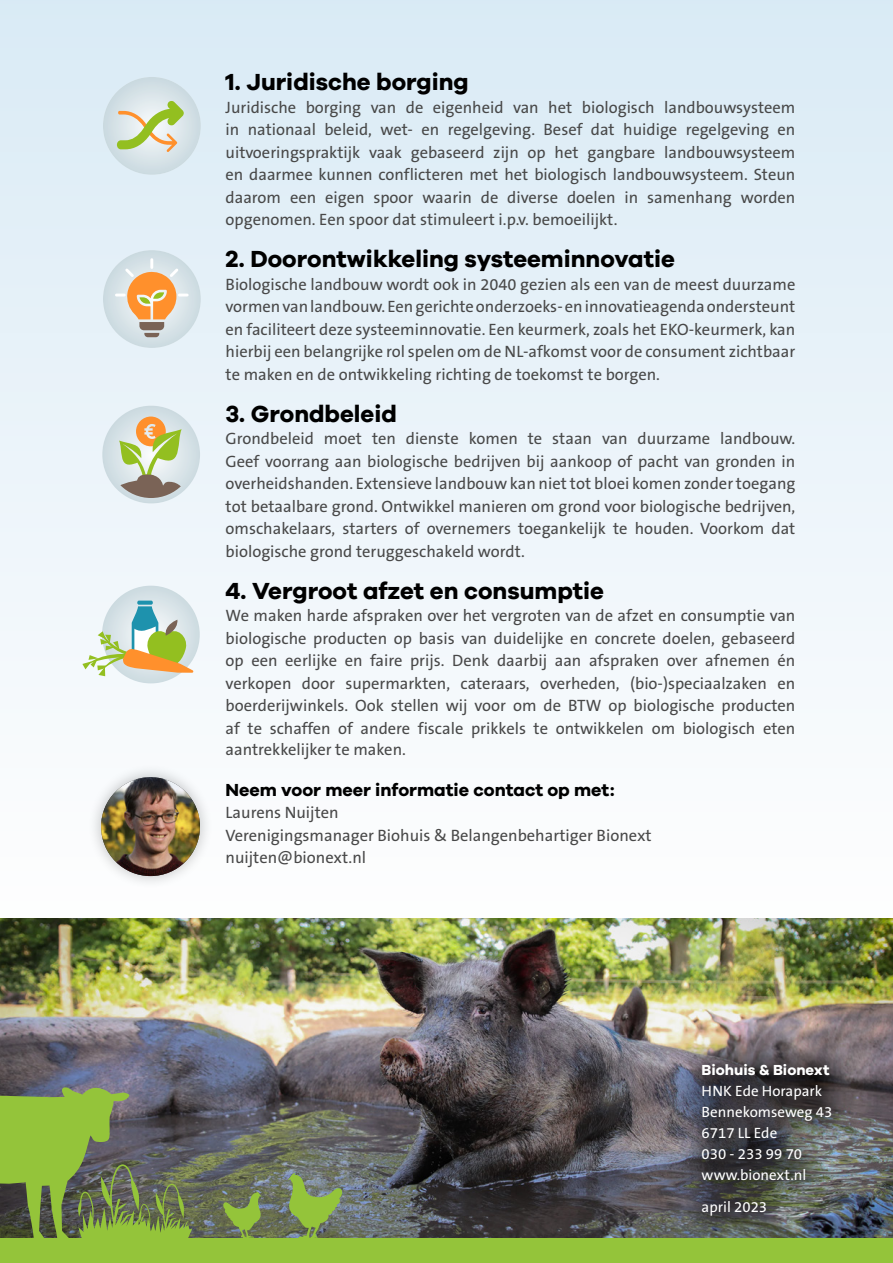
<style>
.page{position:relative;width:893px;height:1263px;background:#fff}
.page>*{position:absolute;margin:0;border:0;box-sizing:border-box;transform-origin:0 0}
.t1{font:700 24px "Galano Grotesque";color:#000}
.t2{font:700 18px "Galano Grotesque";color:#000}
.t3{font:16.5px/22.5px "The Sans B5 Plain";color:#484848;text-align:justify}
.t4{font:15px/21px "The Sans B5 Plain";color:#fff}
.t5{font:700 15px "Galano Grotesque";color:#fff}
</style>
<div class="page">
<div style="left:1px;top:0;width:892px;height:941px;background:linear-gradient(to bottom,#d9eaf5,#fffefe)"></div>
<img style="left:0;top:918px;width:893px;height:320px">
<div style="left:103px;top:77px;width:98px;height:98px;background:#d2dee4;border-radius:49px"></div>
<svg style="left:117px;top:101px;width:67px;height:51px"></svg>
<div style="left:103px;top:250px;width:98px;height:98px;background:#d0dde3;border-radius:49px"></div>
<svg style="left:116px;top:260px;width:71px;height:77px"></svg>
<div style="left:102px;top:406px;width:98px;height:97px;background:#cedce2;border-radius:49px"></div>
<svg style="left:108px;top:416px;width:86px;height:82px"></svg>
<div style="left:102px;top:586px;width:98px;height:97px;background:#d0dde2;border-radius:49px"></div>
<svg style="left:82px;top:601px;width:112px;height:75px"></svg>
<div style="left:675px;top:1037px;width:183px;height:204px;background:#000;opacity:.65"></div>
<svg style="left:0;top:1025px;width:192px;height:213px;background:#707e59"></svg>
<div style="left:0;top:1238px;width:893px;height:25px;background:#94c43a"></div>
<svg style="left:288px;top:1173px;width:55px;height:65px;background:#7f995a"></svg>
<svg style="left:223px;top:1191px;width:38px;height:47px;background:#7a934b"></svg>
<div style="left:87px;top:763px;width:127px;height:127px;background:#000;opacity:.25"></div>
<div style="left:101px;top:777px;width:99px;height:99px;background:#000;opacity:.75"></div>
<img style="left:101px;top:777px;width:99px;height:99px;border-radius:49px">
<h1 class="t1" style="left:226px;top:67px;width:245px">1. Juridische borging</h1>
<p class="t3" style="left:226px;top:97px;width:571px">Juridische borging van de eigenheid van het biologisch landbouwsysteem in nationaal beleid, wet- en regelgeving. Besef dat huidige regelgeving en uitvoeringspraktijk vaak gebaseerd zijn op het gangbare landbouwsysteem en daarmee kunnen conflicteren met het biologisch landbouwsysteem. Steun daarom een eigen spoor waarin de diverse doelen in samenhang worden opgenomen. Een spoor dat stimuleert i.p.v. bemoeilijkt.</p>
<h1 class="t1" style="left:226px;top:244px;width:451px">2. Doorontwikkeling systeeminnovatie</h1>
<p class="t3" style="left:226px;top:274px;width:571px">Biologische landbouw wordt ook in 2040 gezien als een van de meest duurzame vormen van landbouw. Een gerichte onderzoeks- en innovatieagenda ondersteunt en faciliteert deze systeeminnovatie. Een keurmerk, zoals het EKO-keurmerk, kan hierbij een belangrijke rol spelen om de NL-afkomst voor de consument zichtbaar te maken en de ontwikkeling richting de toekomst te borgen.</p>
<h1 class="t1" style="left:226px;top:399px;width:173px">3. Grondbeleid</h1>
<p class="t3" style="left:226px;top:428px;width:571px">Grondbeleid moet ten dienste komen te staan van duurzame landbouw.<br>Geef voorrang aan biologische bedrijven bij aankoop of pacht van gronden in overheidshanden. Extensieve landbouw kan niet tot bloei komen zonder toegang tot betaalbare grond. Ontwikkel manieren om grond voor biologische bedrijven, omschakelaars, starters of overnemers toegankelijk te houden. Voorkom dat biologische grond teruggeschakeld wordt.</p>
<h1 class="t1" style="left:226px;top:576px;width:380px">4. Vergroot afzet en consumptie</h1>
<p class="t3" style="left:226px;top:605px;width:571px">We maken harde afspraken over het vergroten van de afzet en consumptie van biologische producten op basis van duidelijke en concrete doelen, gebaseerd op een eerlijke en faire prijs. Denk daarbij aan afspraken over afnemen én verkopen door supermarkten, cateraars, overheden, (bio-)speciaalzaken en boerderijwinkels. Ook stellen wij voor om de BTW op biologische producten af te schaffen of andere fiscale prikkels te ontwikkelen om biologisch eten</p>
<p class="t3" style="left:226px;top:739px;width:182px">aantrekkelijker te maken.</p>
<p class="t2" style="left:226px;top:778px;width:390px">Neem voor meer informatie contact op met:</p>
<p class="t3" style="left:226px;top:802px;width:428px;text-align:left">Laurens Nuijten<br>Verenigingsmanager Biohuis &amp; Belangenbehartiger Bionext nuijten@bionext.nl</p>
<p class="t5" style="left:702px;top:1061px;width:129px">Biohuis &amp; Bionext</p>
<p class="t4" style="left:702px;top:1081px;width:132px">HNK Ede Horapark<br>Bennekomseweg 43<br>6717 LL Ede<br>030 - 233 99 70 www.bionext.nl</p>
<p class="t4" style="left:702px;top:1196px;width:67px">april 2023</p>
</div>
